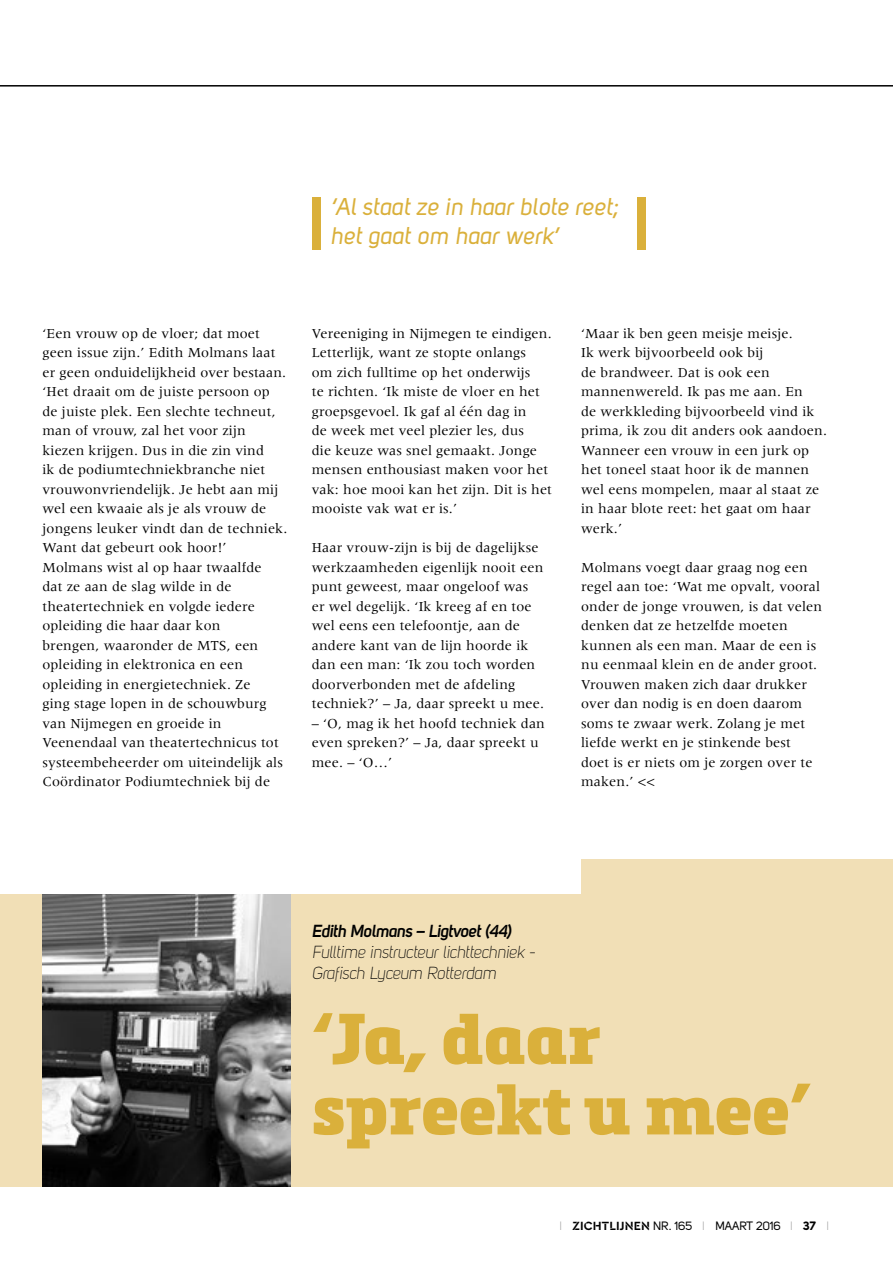
<style>
.page{position:relative;width:893px;height:1263px;background:#fff}
.page>*{position:absolute;margin:0;border:0;box-sizing:border-box;transform-origin:0 0}
.t1{font:900 70.5px/70.5px "Metronic Slab Pro";color:#dab03b}
.t2{font:24px/28.5px "Uni Sans Regular Italic";color:#dab03b}
.t3{font:17.25px/21px "Uni Sans Light Italic";letter-spacing:-.03em;color:#000}
.t4{font:17.25px "Uni Sans Semi Bold Italic";letter-spacing:-.03em;color:#000}
.t5{font:14.25px/19.5px "Meridien";letter-spacing:.01em;color:#000}
.t6{font:12px "Uni Sans Regular";letter-spacing:-.005em;color:#000}
.s1{font-family:"Uni Sans Light";color:#878787}
.s2{font-family:"Cera Stencil PRO";font-weight:700;font-size:12.45px}
.s3{font-family:"Uni Sans Bold"}
</style>
<div class="page">
<div style="left:0;top:894px;width:872px;height:293px;background:#f1dfb6"></div>
<div style="left:581px;top:859px;width:312px;height:328px;background:#f1dfb6"></div>
<img style="left:43px;top:894px;width:248px;height:293px">
<hr style="left:0;top:85px;width:893px;height:2px;background:#000">
<div style="left:312px;top:197px;width:8px;height:53px;background:#dab03b"></div>
<div style="left:638px;top:197px;width:8px;height:53px;background:#dab03b"></div>
<h2 class="t2" style="left:330px;top:192px;width:289px">‘Al staat ze in haar blote reet; het gaat om haar werk’</h2>
<p class="t5" style="left:43px;top:323px;width:246px">‘Een vrouw op de vloer; dat moet geen issue zijn.’ Edith Molmans laat er geen onduidelijkheid over bestaan. ‘Het draait om de juiste persoon op de juiste plek. Een slechte techneut, man of vrouw, zal het voor zijn kiezen krijgen. Dus in die zin vind<br>ik de podiumtechniekbranche niet vrouwonvriendelijk. Je hebt aan mij wel een kwaaie als je als vrouw de jongens leuker vindt dan de techniek.<br>Want dat gebeurt ook hoor!’ Molmans wist al op haar twaalfde<br>dat ze aan de slag wilde in de theatertechniek en volgde iedere opleiding die haar daar kon<br>brengen, waaronder de MTS, een opleiding in elektronica en een opleiding in energietechniek. Ze<br>ging stage lopen in de schouwburg van Nijmegen en groeide in Veenendaal van theatertechnicus tot systeembeheerder om uiteindelijk als Coördinator Podiumtechniek bij de</p>
<p class="t5" style="left:312px;top:323px;width:242px">Vereeniging in Nijmegen te eindigen.<br>Letterlijk, want ze stopte onlangs<br>om zich fulltime op het onderwijs<br>te richten. ‘Ik miste de vloer en het groepsgevoel. Ik gaf al één dag in<br>de week met veel plezier les, dus<br>die keuze was snel gemaakt. Jonge mensen enthousiast maken voor het vak: hoe mooi kan het zijn. Dit is het mooiste vak wat er is.’</p>
<p class="t5" style="left:312px;top:538px;width:234px">Haar vrouw-zijn is bij de dagelijkse werkzaamheden eigenlijk nooit een punt geweest, maar ongeloof was er wel degelijk. ‘Ik kreeg af en toe wel eens een telefoontje, aan de andere kant van de lijn hoorde ik dan een man: ‘Ik zou toch worden doorverbonden met de afdeling techniek?’ – Ja, daar spreekt u mee.</p>
<p class="t5" style="left:312px;top:713px;width:235px">– ‘O, mag ik het hoofd techniek dan even spreken?’ – Ja, daar spreekt u mee. – ‘O…’</p>
<p class="t5" style="left:581px;top:323px;width:247px">‘Maar ik ben geen meisje meisje.<br>Ik werk bijvoorbeeld ook bij<br>de brandweer. Dat is ook een mannenwereld. Ik pas me aan. En<br>de werkkleding bijvoorbeeld vind ik prima, ik zou dit anders ook aandoen.<br>Wanneer een vrouw in een jurk op het toneel staat hoor ik de mannen wel eens mompelen, maar al staat ze in haar blote reet: het gaat om haar werk.’</p>
<p class="t5" style="left:581px;top:557px;width:242px">Molmans voegt daar graag nog een regel aan toe: ‘Wat me opvalt, vooral onder de jonge vrouwen, is dat velen denken dat ze hetzelfde moeten kunnen als een man. Maar de een is nu eenmaal klein en de ander groot.<br>Vrouwen maken zich daar drukker over dan nodig is en doen daarom soms te zwaar werk. Zolang je met liefde werkt en je stinkende best doet is er niets om je zorgen over te maken.’ &lt;&lt;</p>
<p class="t4" style="left:312px;top:920px;width:201px">Edith Molmans – Ligtvoet (44)</p>
<p class="t3" style="left:312px;top:941px;width:225px">Fulltime instructeur lichttechniek -<br>Grafisch Lyceum Rotterdam</p>
<h1 class="t1" style="left:312px;top:1004px;width:500px">‘Ja, daar spreekt u mee’</h1>
<p class="t6" style="left:559px;top:1219px;width:271px"><span class="s1">I</span> <span class="s2">ZICHTLIJNEN</span> NR. 165 <span class="s1">I</span> MAART 2016 <span class="s1">I</span> <span class="s3">37</span> <span class="s1">I</span></p>
</div>
